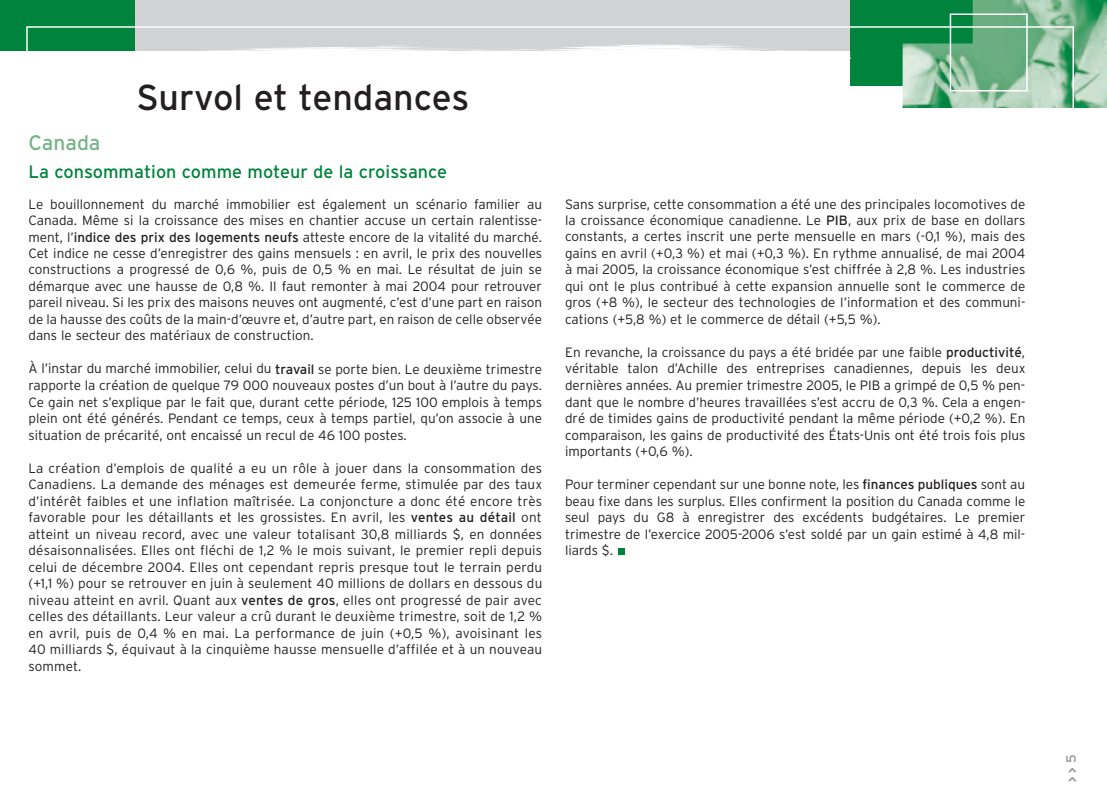
<style>
.page{position:relative;width:1107px;height:810px;background:#fff}
.page>*{position:absolute;margin:0;border:0;box-sizing:border-box;transform-origin:0 0}
.t1{font:36px "Interstate";color:#231f20}
.t2{font:21px "Interstate";color:#76b48a}
.t3{font:18px "Interstate";color:#00843d}
.t4{font:300 13.5px/16.5px "Interstate";color:#231f20;text-align:justify}
.t5{font:700 condensed 13.5px "Interstate";color:#939598}
.s1{font-weight:400}
.s2{font-weight:400;font-stretch:normal}
</style>
<div class="page">
<div style="left:135px;top:0;width:715px;height:51px;background:#d1d2d4"></div>
<div style="left:618px;top:549px;width:7px;height:6px;background:#00843d"></div>
<div style="left:0;top:0;width:135px;height:51px;background:#00843d"></div>
<div style="left:850px;top:0;width:157px;height:86px;background:#00843d"></div>
<img style="left:949px;top:0;width:158px;height:108px">
<div style="left:950px;top:14px;width:78px;height:78px;border:2px solid #fff"></div>
<svg style="left:26px;top:26px;width:1049px;height:82px"></svg>
<svg style="left:135px;top:44px;width:715px;height:15px"></svg>
<h1 class="t1" style="left:136px;top:76px;width:335px">Survol et tendances</h1>
<h2 class="t2" style="left:28px;top:130px;width:74px">Canada</h2>
<h3 class="t3" style="left:28px;top:161px;width:420px">La consommation comme moteur de la croissance</h3>
<p class="t4" style="left:28px;top:196px;width:515px">Le bouillonnement du marché immobilier est également un scénario familier au Canada. Même si la croissance des mises en chantier accuse un certain ralentisse&shy;ment, l’<span class="s1">indice des prix des logements neufs</span> atteste encore de la vitalité du marché.<br>Cet indice ne cesse d’enregistrer des gains mensuels : en avril, le prix des nouvelles constructions a progressé de 0,6 %, puis de 0,5 % en mai. Le résultat de juin se démarque avec une hausse de 0,8 %. Il faut remonter à mai 2004 pour retrouver pareil niveau. Si les prix des maisons neuves ont augmenté, c’est d’une part en raison de la hausse des coûts de la main-d’œuvre et, d’autre part, en raison de celle observée dans le secteur des matériaux de construction.</p>
<p class="t4" style="left:28px;top:361px;width:515px">À l’instar du marché immobilier, celui du <span class="s1">travail</span> se porte bien. Le deuxième trimestre rapporte la création de quelque 79 000 nouveaux postes d’un bout à l’autre du pays.<br>Ce gain net s’explique par le fait que, durant cette période, 125 100 emplois à temps plein ont été générés. Pendant ce temps, ceux à temps partiel, qu’on associe à une situation de précarité, ont encaissé un recul de 46 100 postes.</p>
<p class="t4" style="left:28px;top:460px;width:515px">La création d’emplois de qualité a eu un rôle à jouer dans la consommation des Canadiens. La demande des ménages est demeurée ferme, stimulée par des taux d’intérêt faibles et une inflation maîtrisée. La conjoncture a donc été encore très favorable pour les détaillants et les grossistes. En avril, les <span class="s1">ventes au détail</span> ont atteint un niveau record, avec une valeur totalisant 30,8 milliards $, en données désaisonnalisées. Elles ont fléchi de 1,2 % le mois suivant, le premier repli depuis celui de décembre 2004. Elles ont cependant repris presque tout le terrain perdu (+1,1 %) pour se retrouver en juin à seulement 40 millions de dollars en dessous du niveau atteint en avril. Quant aux <span class="s1">ventes de gros</span>, elles ont progressé de pair avec celles des détaillants. Leur valeur a crû durant le deuxième trimestre, soit de 1,2 % en avril, puis de 0,4 % en mai. La performance de juin (+0,5 %), avoisinant les 40 milliards $, équivaut à la cinquième hausse mensuelle d’affilée et à un nouveau sommet.</p>
<p class="t4" style="left:565px;top:196px;width:462px">Sans surprise, cette consommation a été une des principales locomotives de la croissance économique canadienne. Le <span class="s1">PIB</span>, aux prix de base en dollars constants, a certes inscrit une perte mensuelle en mars (-0,1 %), mais des gains en avril (+0,3 %) et mai (+0,3 %). En rythme annualisé, de mai 2004 à mai 2005, la croissance économique s’est chiffrée à 2,8 %. Les industries qui ont le plus contribué à cette expansion annuelle sont le commerce de gros (+8 %), le secteur des technologies de l’information et des communi&shy;cations (+5,8 %) et le commerce de détail (+5,5 %).</p>
<p class="t4" style="left:565px;top:344px;width:462px">En revanche, la croissance du pays a été bridée par une faible <span class="s1">productivité</span>, véritable talon d’Achille des entreprises canadiennes, depuis les deux dernières années. Au premier trimestre 2005, le PIB a grimpé de 0,5 % pen&shy;dant que le nombre d’heures travaillées s’est accru de 0,3 %. Cela a engen&shy;dré de timides gains de productivité pendant la même période (+0,2 %). En comparaison, les gains de productivité des États-Unis ont été trois fois plus importants (+0,6 %).</p>
<p class="t4" style="left:565px;top:476px;width:462px">Pour terminer cependant sur une bonne note, les <span class="s1">finances publiques</span> sont au beau fixe dans les surplus. Elles confirment la position du Canada comme le seul pays du G8 à enregistrer des excédents budgétaires. Le premier trimestre de l’exercice 2005-2006 s’est soldé par un gain estimé à 4,8 mil&shy;liards $.</p>
<p class="t5" style="left:1065px;top:782px;width:29px;rotate:-90deg">&gt; &gt; <span class="s2">5</span></p>
</div>
